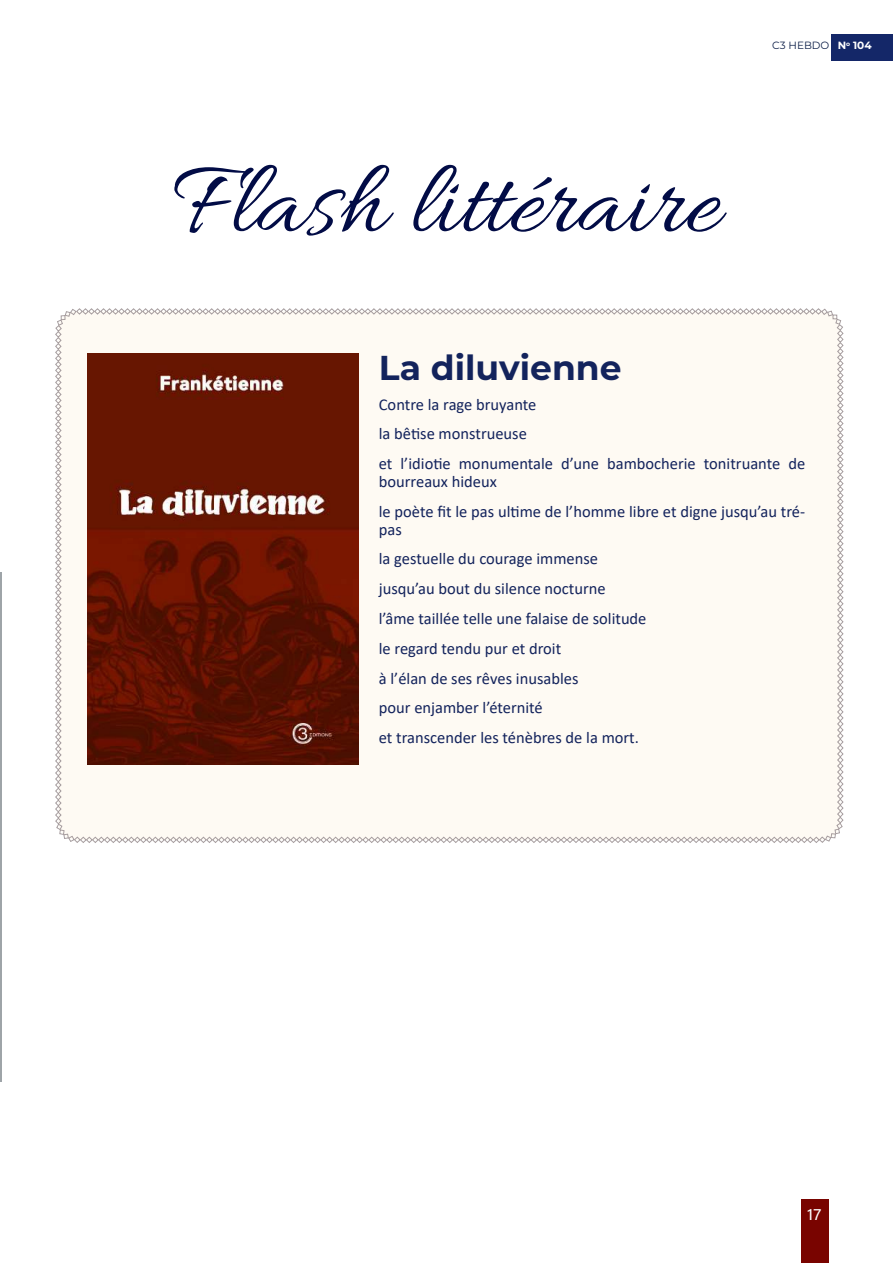
<style>
.page{position:relative;width:893px;height:1263px;background:#fff}
.page>*{position:absolute;margin:0;border:0;box-sizing:border-box;transform-origin:0 0}
.t1{font:108px "Allura";color:#020c46}
.t2{font:100 34.5px "Montserrat";color:#13235c}
.t3{font:16.5px/29.8px "Calibri";color:#13235c}
.t4{font:16.5px "Acumin Pro";color:#fff}
.t5{font:100 10.5px "Montserrat";color:#0e2049}
.s1{color:#fff}
</style>
<div class="page">
<div style="left:831px;top:34px;width:62px;height:26px;background:#142768"></div>
<div style="left:801px;top:1199px;width:27px;height:64px;background:#790400"></div>
<div style="left:55px;top:308px;width:789px;height:535px;background:#fefaf3"></div>
<hr style="left:0;top:572px;width:2px;height:510px;background:#071521">
<img style="left:88px;top:354px;width:271px;height:410px">
<p class="t5" style="left:772px;top:38px;width:101px">C3 HEBDO <span class="s1">N</span><sup>o</sup> <span class="s1">104</span></p>
<h1 class="t1" style="left:173px;top:142px;width:548px">Flash littéraire</h1>
<h2 class="t2" style="left:379px;top:344px;width:244px">La diluvienne</h2>
<p class="t3" style="left:379px;top:389px;width:428px">Contre la rage bruyante<br>la bêtise monstrueuse<br>et l’idiotie monumentale d’une bambocherie tonitruante de</p>
<p class="t3" style="left:379px;top:466px;width:428px">bourreaux hideux<br>le poète fit le pas ultime de l’homme libre et digne jusqu’au tré-</p>
<p class="t3" style="left:379px;top:514px;width:269px">pas<br>la gestuelle du courage immense jusqu’au bout du silence nocturne<br>l’âme taillée telle une falaise de solitude le regard tendu pur et droit<br>à l’élan de ses rêves inusables<br>pour enjamber l’éternité<br>et transcender les ténèbres de la mort.</p>
<p class="t4" style="left:807px;top:1203px;width:16px">17</p>
</div>
